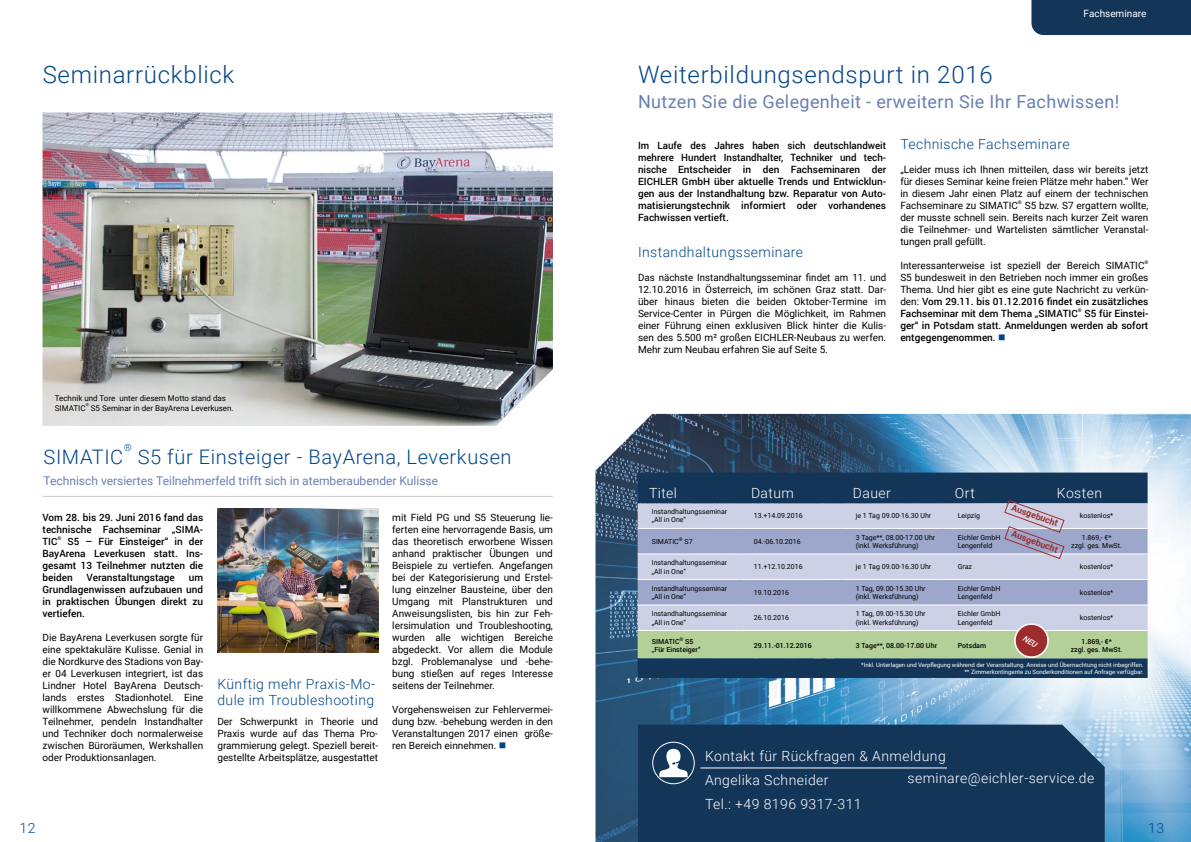
<style>
.page{position:relative;width:1191px;height:842px;background:#fff}
.page>*{position:absolute;margin:0;border:0;box-sizing:border-box;transform-origin:0 0}
.t1{font:300 24px "Roboto";letter-spacing:.03em;color:#004588}
.t2{font:300 20px "Roboto";letter-spacing:.03em;color:#004588}
.t3{font:18px "Roboto";letter-spacing:.02em;color:#6a80b2}
.t4{font:300 14px/24px "Roboto";letter-spacing:.03em;color:#fff}
.t5{font:300 14px/16.8px "Roboto";letter-spacing:.03em;color:#004588}
.t6{font:12px "Roboto";color:#6a80b2}
.t7{font:10px/12px "Roboto";color:#000;text-align:justify}
.t8{font:500 10px/12px "Roboto";color:#000;text-align:justify}
.t9{font:10px "Roboto";color:#fff}
.t10{font:300 10px "Roboto";color:#004588}
.t11{font:700 9px "Roboto";color:#9d2d2c}
.t12{font:8px/9.6px "Roboto";color:#000}
.t13{font:7px/8.4px "Roboto";color:#000}
.t14{font:500 7px/8.4px "Roboto";color:#000}
.t15{font:6px/7.2px "Roboto";color:#fff;text-align:right}
.t16{font:700 5px "Roboto";color:#000}
.t17{font:500 5px "Roboto";color:#000}
.t18{font:4px "Roboto";color:#000}
.s1{color:#004588}
.s2{font-weight:500}
</style>
<div class="page">
<img style="left:43px;top:112px;width:510px;height:314px">
<hr style="left:43px;top:496px;width:510px;height:1px;background:#cccbd5">
<img style="left:595px;top:414px;width:596px;height:428px">
<div style="left:638px;top:725px;width:466px;height:117px;background:#133558"></div>
<svg style="left:659px;top:749px;width:28px;height:28px"></svg>
<div style="left:652px;top:742px;width:42px;height:42px;border:1px solid #fff;border-radius:50%"></div>
<hr style="left:700px;top:768px;width:247px;height:1px;background:#fff">
<div style="left:637px;top:473px;width:510px;height:205px;background:#133558"></div>
<div style="left:637px;top:605px;width:510px;height:16px;background:#cdd1e5"></div>
<div style="left:1031px;top:0;width:160px;height:35px;background:#133558"></div>
<svg style="left:637px;top:499px;width:510px;height:106px;background:#b0b7d3"></svg>
<img style="left:217px;top:509px;width:161px;height:143px">
<svg style="left:637px;top:621px;width:510px;height:39px;background:#b2c4a5"></svg>
<h1 class="t1" style="left:43px;top:58px;width:193px">Seminarrückblick</h1>
<p class="t12" style="left:55px;top:393px;width:173px">Technik und Tore unter diesem Motto stand das<br>SIMATIC</p>
<p class="t18" style="left:86px;top:402px;width:5px">®</p>
<p class="t12" style="left:91px;top:403px;width:144px">S5 Seminar in der BayArena Leverkusen.</p>
<p class="t10" style="left:124px;top:440px;width:10px">®</p>
<h2 class="t2" style="left:138px;top:442px;width:375px">S5 für Einsteiger - BayArena, Leverkusen</h2>
<h2 class="t2" style="left:44px;top:442px;width:81px">SIMATIC</h2>
<p class="t6" style="left:44px;top:472px;width:396px">Technisch versiertes Teilnehmerfeld trifft sich in atemberaubender Kulisse</p>
<p class="t8" style="left:43px;top:511px;width:162px">Vom 28. bis 29. Juni 2016 fand das technische Fachseminar „SIMA-TIC</p>
<p class="t16" style="left:58px;top:534px;width:5px">®</p>
<p class="t8" style="left:43px;top:535px;width:162px;text-indent:25px">S5 – Für Einsteiger“ in der BayArena Leverkusen statt. Ins&shy;gesamt 13 Teilnehmer nutzten die beiden</p>
<p class="t8" style="left:87px;top:571px;width:90px">Veranstaltungstage</p>
<p class="t8" style="left:43px;top:571px;width:162px;text-indent:146px">um Grundlagenwissen aufzubauen und in praktischen Übungen direkt zu vertiefen.</p>
<p class="t7" style="left:43px;top:631px;width:162px">Die BayArena Leverkusen sorgte für eine spektakuläre Kulisse. Genial in die Nordkurve des Stadions von Bay&shy;er 04 Leverkusen integriert, ist das Lindner Hotel BayArena Deutsch&shy;lands erstes Stadionhotel. Eine willkommene Abwechslung für die Teilnehmer, pendeln Instandhalter und Techniker doch normalerweise zwischen Büroräumen, Werkshallen oder Produktionsanlagen.</p>
<h3 class="t5" style="left:217px;top:675px;width:159px">Künftig mehr Praxis-Mo&shy;dule im Troubleshooting</h3>
<p class="t7" style="left:217px;top:715px;width:162px">Der Schwerpunkt in Theorie und Praxis wurde auf das Thema Pro&shy;grammierung gelegt. Speziell bereit&shy;gestellte Arbeitsplätze, ausgestattet</p>
<p class="t7" style="left:392px;top:511px;width:162px">mit Field PG und S5 Steuerung lie&shy;ferten eine hervorragende Basis, um das theoretisch erworbene Wissen anhand praktischer Übungen und Beispiele zu vertiefen. Angefangen bei der Kategorisierung und Erstel&shy;lung einzelner Bausteine, über den Umgang mit Planstrukturen und Anweisungslisten, bis hin zur Feh&shy;lersimulation und Troubleshooting, wurden alle wichtigen Bereiche abgedeckt. Vor allem die Module bzgl. Problemanalyse und -behe&shy;bung stießen auf reges Interesse seitens der Teilnehmer.</p>
<p class="t7" style="left:392px;top:703px;width:162px">Vorgehensweisen zur Fehlervermei&shy;dung bzw. -behebung werden in den Veranstaltungen 2017 einen größe&shy;ren Bereich einnehmen. <span class="s1">■</span></p>
<p class="t9" style="left:1083px;top:6px;width:64px">Fachseminare</p>
<h1 class="t1" style="left:638px;top:58px;width:356px">Weiterbildungsendspurt in 2016</h1>
<h3 class="t3" style="left:638px;top:89px;width:483px">Nutzen Sie die Gelegenheit - erweitern Sie Ihr Fachwissen!</h3>
<p class="t8" style="left:638px;top:139px;width:250px">Im Laufe des Jahres haben sich deutschlandweit mehrere Hundert Instandhalter, Techniker und tech&shy;nische Entscheider in den Fachseminaren der EICHLER GmbH über aktuelle Trends und Entwicklun&shy;gen aus der Instandhaltung bzw. Reparatur von Auto&shy;matisierungstechnik informiert oder vorhandenes Fachwissen vertieft.</p>
<h3 class="t5" style="left:638px;top:243px;width:167px">Instandhaltungsseminare</h3>
<p class="t7" style="left:638px;top:271px;width:250px">Das nächste Instandhaltungsseminar findet am 11. und 12.10.2016 in Österreich, im schönen Graz statt. Dar&shy;über hinaus bieten die beiden Oktober-Termine im Service-Center in Pürgen die Möglichkeit, im Rahmen einer Führung einen exklusiven Blick hinter die Kulis&shy;sen des 5.500 m² großen EICHLER-Neubaus zu werfen.<br>Mehr zum Neubau erfahren Sie auf Seite 5.</p>
<h3 class="t5" style="left:900px;top:135px;width:171px">Technische Fachseminare</h3>
<p class="t7" style="left:900px;top:163px;width:250px">„Leider muss ich Ihnen mitteilen, dass wir bereits jetzt für dieses Seminar keine freien Plätze mehr haben.“ Wer in diesem Jahr einen Platz auf einem der technischen Fachseminare zu SIMATIC</p>
<p class="t16" style="left:1018px;top:198px;width:5px">®</p>
<p class="t7" style="left:900px;top:199px;width:250px;text-indent:124px">S5 bzw. S7 ergattern wollte, der musste schnell sein. Bereits nach kurzer Zeit waren die Teilnehmer- und Wartelisten sämtlicher Veranstal&shy;tungen prall gefüllt.</p>
<p class="t7" style="left:900px;top:259px;width:246px">Interessanterweise ist speziell der Bereich SIMATIC</p>
<p class="t16" style="left:1144px;top:258px;width:5px">®</p>
<p class="t7" style="left:900px;top:271px;width:250px">S5 bundesweit in den Betrieben noch immer ein großes Thema. Und hier gibt es eine gute Nachricht zu verkün&shy;den: <span class="s2">Vom 29.11. bis 01.12.2016 findet ein zusätzliches Fachseminar mit dem Thema „SIMATIC</span></p>
<p class="t17" style="left:1077px;top:306px;width:5px">®</p>
<p class="t8" style="left:900px;top:307px;width:250px;text-indent:184px">S5 für Einstei&shy;ger“ in Potsdam statt. Anmeldungen werden ab sofort entgegengenommen. <span class="s1">■</span></p>
<h3 class="t4" style="left:649px;top:480px;width:30px">Titel</h3>
<h3 class="t4" style="left:751px;top:480px;width:44px">Datum</h3>
<h3 class="t4" style="left:853px;top:480px;width:39px">Dauer</h3>
<h3 class="t4" style="left:955px;top:480px;width:21px">Ort</h3>
<h3 class="t4" style="left:1057px;top:480px;width:47px">Kosten</h3>
<p class="t13" style="left:652px;top:507px;width:77px">Instandhaltungsseminar „All in One“</p>
<p class="t13" style="left:754px;top:511px;width:50px">13.+14.09.2016</p>
<p class="t13" style="left:856px;top:511px;width:77px">je 1 Tag 09.00-16.30 Uhr</p>
<p class="t13" style="left:957px;top:511px;width:24px">Leipzig</p>
<p class="t13" style="left:1080px;top:511px;width:35px">kostenlos*</p>
<p class="t13" style="left:652px;top:537px;width:42px">SIMATIC<sup>®</sup> S7</p>
<p class="t13" style="left:754px;top:537px;width:48px">04.-06.10.2016</p>
<p class="t13" style="left:856px;top:533px;width:81px">3 Tage**, 08.00-17.00 Uhr (inkl. Werksführung)</p>
<p class="t13" style="left:957px;top:533px;width:44px">Eichler GmbH<br>Lengenfeld</p>
<p class="t13" style="left:1071px;top:533px;width:52px;text-align:center">1.869,- €*<br>zzgl. ges. MwSt.</p>
<p class="t13" style="left:652px;top:558px;width:77px">Instandhaltungsseminar „All in One“</p>
<p class="t13" style="left:754px;top:562px;width:50px">11.+12.10.2016</p>
<p class="t13" style="left:856px;top:562px;width:77px">je 1 Tag 09.00-16.30 Uhr</p>
<p class="t13" style="left:957px;top:562px;width:16px">Graz</p>
<p class="t13" style="left:1080px;top:562px;width:35px">kostenlos*</p>
<p class="t13" style="left:652px;top:584px;width:77px">Instandhaltungsseminar „All in One“</p>
<p class="t13" style="left:754px;top:588px;width:37px">19.10.2016</p>
<p class="t13" style="left:856px;top:584px;width:71px">1 Tag, 09.00-15.30 Uhr (inkl. Werksführung)</p>
<p class="t13" style="left:957px;top:584px;width:44px">Eichler GmbH<br>Lengenfeld</p>
<p class="t13" style="left:1080px;top:588px;width:35px">kostenlos*</p>
<p class="t13" style="left:652px;top:609px;width:77px">Instandhaltungsseminar „All in One“</p>
<p class="t13" style="left:754px;top:613px;width:37px">26.10.2016</p>
<p class="t13" style="left:856px;top:609px;width:71px">1 Tag, 09.00-15.30 Uhr (inkl. Werksführung)</p>
<p class="t13" style="left:957px;top:609px;width:44px">Eichler GmbH<br>Lengenfeld</p>
<p class="t13" style="left:1080px;top:613px;width:35px">kostenlos*</p>
<p class="t14" style="left:652px;top:637px;width:50px">SIMATIC<sup>®</sup> S5 „Für Einsteiger“</p>
<p class="t14" style="left:754px;top:641px;width:59px">29.11.-01.12.2016</p>
<p class="t14" style="left:856px;top:641px;width:83px">3 Tage**, 08.00-17.00 Uhr</p>
<p class="t14" style="left:957px;top:641px;width:30px">Potsdam</p>
<p class="t14" style="left:1070px;top:637px;width:53px;text-align:center">1.869,- €*<br>zzgl. ges. MwSt.</p>
<p class="t15" style="left:861px;top:661px;width:284px">*Inkl. Unterlagen und Verpflegung während der Veranstaltung. Anreise und Übernachtung nicht inbegriffen. ** Zimmerkontingente zu Sonderkonditionen auf Anfrage verfügbar.</p>
<p class="t11" style="left:1014px;top:501px;width:50px;rotate:20deg">Ausgebucht</p>
<p class="t11" style="left:1014px;top:527px;width:50px;rotate:20deg">Ausgebucht</p>
<h3 class="t4" style="left:705px;top:743px;width:242px">Kontakt für Rückfragen &amp; Anmeldung</h3>
<h3 class="t4" style="left:705px;top:767px;width:158px">Angelika Schneider<br>Tel.: +49 8196 9317-311</h3>
<h3 class="t4" style="left:907px;top:765px;width:188px">seminare@eichler-service.de</h3>
<h3 class="t5" style="left:20px;top:819px;width:17px">12</h3>
<h3 class="t5" style="left:1148px;top:819px;width:17px">13</h3>
</div>
